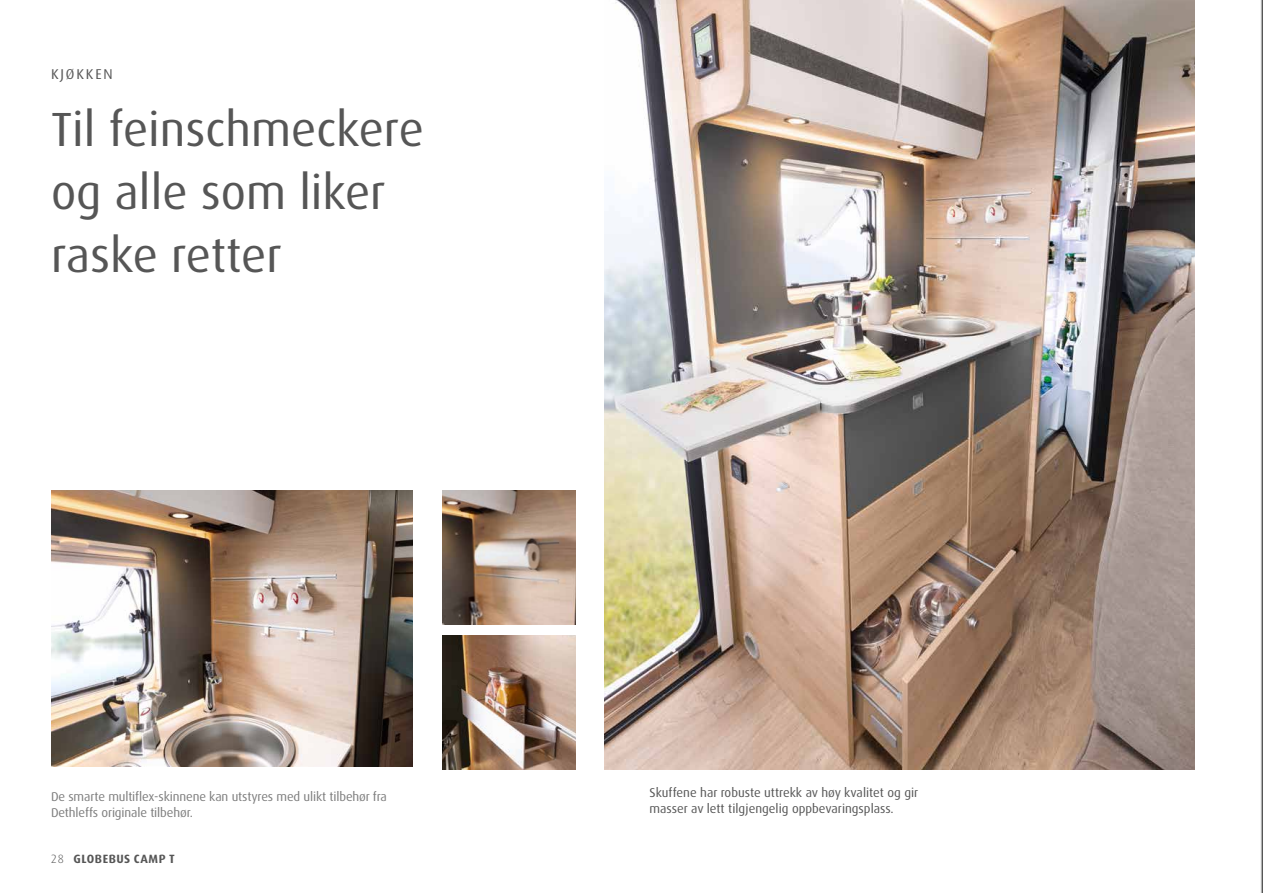
<style>
.page{position:relative;width:1263px;height:893px;background:#fff}
.page>*{position:absolute;margin:0;border:0;box-sizing:border-box;transform-origin:0 0}
.t1{font:48px/63px "Dax Pro";color:#565656}
.t2{font:14.25px "Dax Pro";letter-spacing:.125em;color:#565656}
.t3{font:12.75px/16.5px "Dax Pro";color:#565656}
.t4{font:12.75px/16.5px "Dax OT";letter-spacing:-.01em;color:#7d7d7d}
.t5{font:700 12px "Dax Pro";letter-spacing:.04em;color:#565656}
.t6{font:300 12px "Dax OT";color:#565656}
</style>
<div class="page">
<svg style="left:1261px;top:0;width:2px;height:893px"></svg>
<img style="left:605px;top:0;width:590px;height:770px">
<img style="left:51px;top:491px;width:361px;height:275px">
<img style="left:442px;top:490px;width:133px;height:135px">
<img style="left:442px;top:635px;width:133px;height:134px">
<p class="t2" style="left:51px;top:65px;width:63px">KJØKKEN</p>
<h1 class="t1" style="left:51px;top:98px;width:374px">Til feinschmeckere og alle som liker raske retter</h1>
<p class="t4" style="left:51px;top:788px;width:337px">De smarte multiflex-skinnene kan utstyres med ulikt tilbehør fra<br>Dethleffs originale tilbehør.</p>
<p class="t6" style="left:51px;top:851px;width:14px">28</p>
<p class="t5" style="left:74px;top:851px;width:103px">GLOBEBUS CAMP T</p>
<p class="t3" style="left:649px;top:784px;width:270px">Skuffene har robuste uttrekk av høy kvalitet og gir masser av lett tilgjengelig oppbevaringsplass.</p>
</div>
